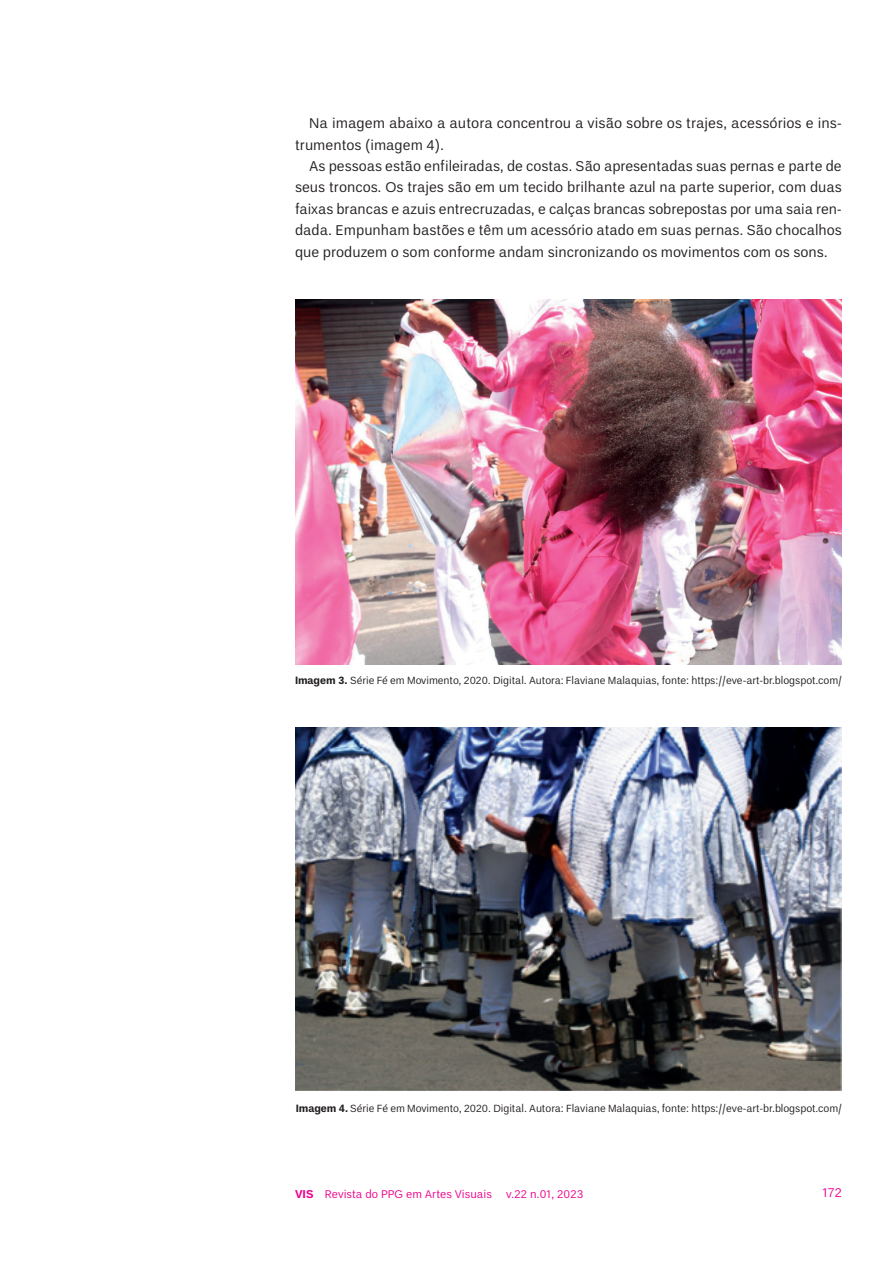
<style>
.page{position:relative;width:893px;height:1263px;background:#fff}
.page>*{position:absolute;margin:0;border:0;box-sizing:border-box;transform-origin:0 0}
.t1{font:14.25px/21.5px "Un B Pro";color:#231f20}
.t2{font:12.75px "Un B Pro";color:#ed028c}
.t3{font:11.25px "Un B Pro";color:#ed028c}
.t4{font:10.5px "Un B Pro";letter-spacing:-.005em;color:#231f20}
.s1{font-weight:700}
</style>
<div class="page">
<img style="left:295px;top:299px;width:547px;height:366px">
<img style="left:295px;top:727px;width:547px;height:364px">
<p class="t1" style="left:295px;top:113px;width:548px;text-indent:14px">Na imagem abaixo a autora concentrou a visão sobre os trajes, acessórios e ins&shy;trumentos (imagem 4).</p>
<p class="t1" style="left:295px;top:155px;width:548px;text-align:justify;text-indent:14px">As pessoas estão enfileiradas, de costas. São apresentadas suas pernas e parte de seus troncos. Os trajes são em um tecido brilhante azul na parte superior, com duas faixas brancas e azuis entrecruzadas, e calças brancas sobrepostas por uma saia ren&shy;dada. Empunham bastões e têm um acessório atado em suas pernas. São chocalhos que produzem o som conforme andam sincronizando os movimentos com os sons.</p>
<p class="t4" style="left:295px;top:675px;width:549px"><span class="s1">Imagem 3.</span> Série Fé em Movimento, 2020. Digital. Autora: Flaviane Malaquias, fonte: https://eve-art-br.blogspot.com/</p>
<p class="t4" style="left:296px;top:1102px;width:548px"><span class="s1">Imagem 4.</span> Série Fé em Movimento, 2020. Digital. Autora: Flaviane Malaquias, fonte: https://eve-art-br.blogspot.com/</p>
<p class="t3" style="left:295px;top:1187px;width:198px"><span class="s1">VIS</span> Revista do PPG em Artes Visuais</p>
<p class="t3" style="left:506px;top:1187px;width:79px">v.22 n.01, 2023</p>
<p class="t2" style="left:822px;top:1185px;width:21px">172</p>
</div>
